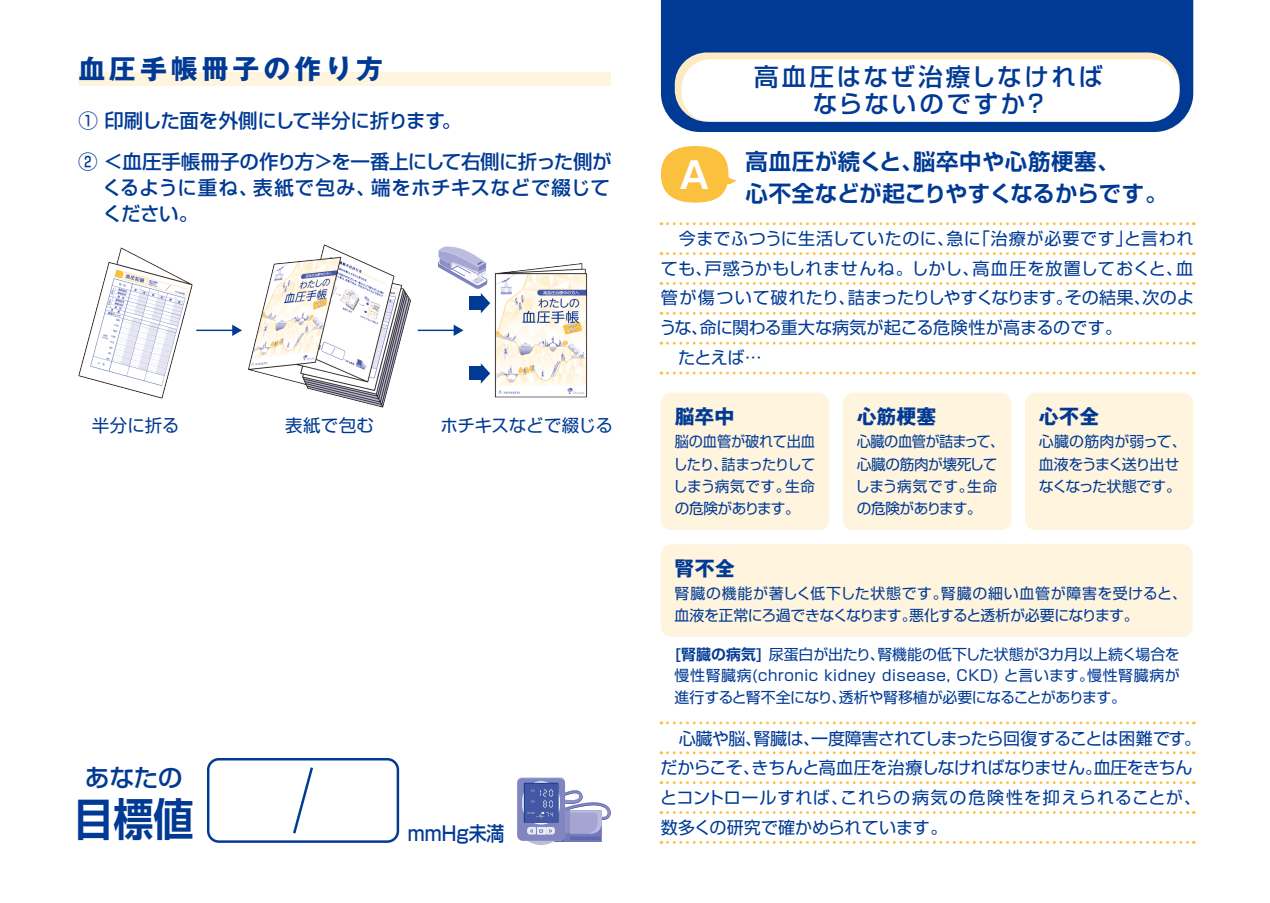
<style>
.page{position:relative;width:1270px;height:903px;background:#fff}
.page>*{position:absolute;margin:0;border:0;box-sizing:border-box;transform-origin:0 0}
.t1{font:700 44.62px "Shin Go Pro De";color:#003a94;scale:.9 1}
.t2{font:700 26.78px "Gothic MB101 Pro";letter-spacing:.15em;color:#003a94}
.t3{font:500 24.85px "Shin Go Pro";color:#003a94}
.t4{font:500 24.5px/27.1px "Shin Go Pro";letter-spacing:.11em;color:#003a94;text-align:center}
.t5{font:700 22.4px/32.4px "Shin Go Pro De";letter-spacing:.025em;color:#003a94}
.t6{font:700 19.95px "Gothic MB101 Pro";color:#003a94}
.t7{font:500 19.95px "Shin Go Pro";color:#003a94;scale:.9 1}
.t8{font:500 19.43px/25.9px "Shin Go Pro";letter-spacing:-.015em;color:#003a94;text-align:justify}
.t9{font:17.5px "Shin Go Pro";color:#003a94}
.t10{font:17.15px/29.9px "Shin Go Pro";color:#003a94}
.t11{font:14.88px/22.4px "Shin Go Pro";letter-spacing:-.02em;color:#003a94}
.t12{font:14.88px/22.4px "Shin Go Pro";letter-spacing:-.02em;color:#003a94;text-align:justify;scale:.95 1}
.s1{font-family:"Shin Go Pro De";font-weight:700}
</style>
<div class="page">
<img style="left:223px;top:244px;width:213px;height:164px">
<img style="left:78px;top:247px;width:132px;height:152px">
<div style="left:207px;top:758px;width:192px;height:85px;border:2px solid #003a94;border-radius:11px"></div>
<svg style="left:517px;top:777px;width:94px;height:65px"></svg>
<svg style="left:293px;top:767px;width:20px;height:67px"></svg>
<svg style="left:661px;top:721px;width:533px;height:3px"></svg>
<svg style="left:661px;top:751px;width:533px;height:3px"></svg>
<svg style="left:661px;top:781px;width:533px;height:3px"></svg>
<svg style="left:661px;top:811px;width:533px;height:3px"></svg>
<svg style="left:661px;top:841px;width:533px;height:3px"></svg>
<svg style="left:661px;top:222px;width:533px;height:3px"></svg>
<svg style="left:661px;top:252px;width:533px;height:3px"></svg>
<svg style="left:661px;top:282px;width:533px;height:3px"></svg>
<svg style="left:661px;top:312px;width:533px;height:3px"></svg>
<svg style="left:661px;top:342px;width:533px;height:3px"></svg>
<svg style="left:661px;top:372px;width:533px;height:2px"></svg>
<div style="left:661px;top:146px;width:67px;height:57px;background:#fac03e;border-radius:50%"></div>
<svg style="left:725px;top:176px;width:12px;height:11px"></svg>
<div style="left:661px;top:544px;width:532px;height:93px;background:#fff4de;border-radius:11px"></div>
<div style="left:843px;top:393px;width:168px;height:137px;background:#fff4de;border-radius:11px"></div>
<div style="left:1025px;top:393px;width:168px;height:137px;background:#fff4de;border-radius:11px"></div>
<div style="left:661px;top:393px;width:168px;height:137px;background:#fff4de;border-radius:11px"></div>
<div style="left:661px;top:0;width:532px;height:132px;background:#003a94"></div>
<div style="left:675px;top:52px;width:504px;height:70px;background:#feebc3;border-radius:32px"></div>
<div style="left:682px;top:59px;width:497px;height:63px;background:#fff;border-radius:29px"></div>
<div style="left:78px;top:72px;width:533px;height:13px;background:#fff4de"></div>
<hr style="left:197px;top:330px;width:37px;height:1px;background:#003a94">
<svg style="left:232px;top:325px;width:10px;height:11px"></svg>
<hr style="left:418px;top:330px;width:37px;height:1px;background:#003a94">
<svg style="left:454px;top:325px;width:9px;height:11px"></svg>
<img style="left:469px;top:263px;width:119px;height:135px">
<svg style="left:438px;top:246px;width:52px;height:67px"></svg>
<h2 class="t2" style="left:78px;top:46px;width:306px">血圧手帳冊子の作り方</h2>
<p class="t8" style="left:78px;top:105px;width:385px">① 印刷した面を外側にして半分に折ります。</p>
<p class="t8" style="left:102px;top:147px;width:511px;text-indent:-24px">② ＜血圧手帳冊子の作り方＞を一番上にして右側に折った側がくるように重ね、表紙で包み、端をホチキスなどで綴じてください。</p>
<p class="t9" style="left:92px;top:411px;width:89px">半分に折る</p>
<p class="t9" style="left:285px;top:411px;width:90px">表紙で包む</p>
<p class="t9" style="left:441px;top:411px;width:174px">ホチキスなどで綴じる</p>
<h3 class="t3" style="left:85px;top:757px;width:100px">あなたの</h3>
<h1 class="t1" style="left:74px;top:782px;width:135px">目標値</h1>
<p class="t7" style="left:408px;top:816px;width:109px">mmHg未満</p>
<h3 class="t4" style="left:754px;top:60px;width:350px">高血圧はなぜ治療しなければならないのですか?</h3>
<h3 class="t5" style="left:680px;top:143px;width:489px;text-indent:66px">高血圧が続くと、脳卒中や心筋梗塞、<br><sup>A</sup> 心不全などが起こりやすくなるからです。</h3>
<p class="t10" style="left:659px;top:221px;width:536px">　今までふつうに生活していたのに、急に「治療が必要です」と言われても、戸惑うかもしれませんね。しかし、高血圧を放置しておくと、血管が傷ついて破れたり、詰まったりしやすくなります。その結果、次のような、命に関わる重大な病気が起こる危険性が高まるのです。<br>　たとえば…</p>
<p class="t6" style="left:675px;top:400px;width:61px">脳卒中</p>
<p class="t12" style="left:673px;top:428px;width:151px">脳の血管が破れて出血したり、詰まったりしてしまう病気です。生命の危険があります。</p>
<p class="t6" style="left:857px;top:400px;width:81px">心筋梗塞</p>
<p class="t12" style="left:855px;top:428px;width:158px;text-align:left">心臓の血管が詰まって、心臓の筋肉が壊死してしまう病気です。生命の危険があります。</p>
<p class="t6" style="left:1039px;top:400px;width:62px">心不全</p>
<p class="t11" style="left:1039px;top:428px;width:150px">心臓の筋肉が弱って、血液をうまく送り出せなくなった状態です。</p>
<p class="t6" style="left:675px;top:552px;width:62px">腎不全</p>
<p class="t11" style="left:675px;top:580px;width:514px">腎臓の機能が著しく低下した状態です。腎臓の細い血管が障害を受けると、血液を正常にろ過できなくなります。悪化すると透析が必要になります。</p>
<p class="t11" style="left:675px;top:642px;width:507px;line-height:21.2px;text-align:justify"><span class="s1">[腎臓の病気]</span> 尿蛋白が出たり、腎機能の低下した状態が3カ月以上続く場合を慢性腎臓病(chronic kidney disease, CKD) と言います。慢性腎臓病が進行すると腎不全になり、透析や腎移植が必要になることがあります。</p>
<p class="t10" style="left:660px;top:721px;width:543px;text-indent:19px">心臓や脳、腎臓は、一度障害されてしまったら回復することは困難です。だからこそ、きちんと高血圧を治療しなければなりません。血圧をきちんとコントロールすれば、これらの病気の危険性を抑えられることが、数多くの研究で確かめられています。</p>
</div>
